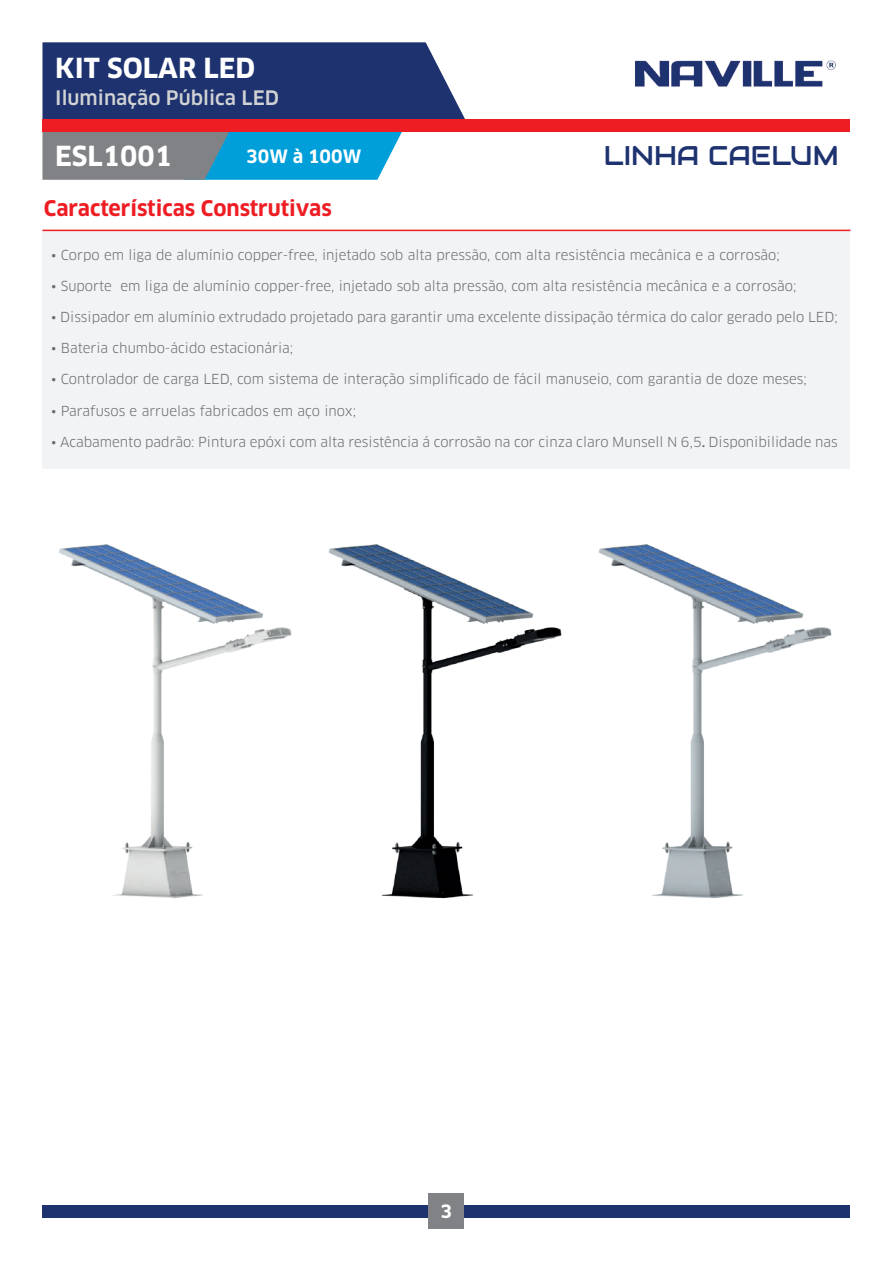
<style>
.page{position:relative;width:893px;height:1263px;background:#fff}
.page>*{position:absolute;margin:0;border:0;box-sizing:border-box;transform-origin:0 0}
.t1{font:700 27px "Clan OT";color:#fff}
.t2{font:27px "Audiowide";color:#1d326f}
.t3{font:700 21px "Clan OT";color:#ee1d23}
.t4{font:500 19.5px "Clan OT";color:#d1d2d4}
.t5{font:700 18px "Clan OT";color:#fff}
.t6{font:13.5px "Clan OT";color:#6c6d70}
.s1{font-weight:500}
</style>
<div class="page">
<svg style="left:42px;top:131px;width:360px;height:49px;background:#4895b2"></svg>
<div style="left:42px;top:42px;width:423px;height:79px;background:#1d326f"></div>
<div style="left:43px;top:119px;width:807px;height:13px;background:#ee1d23"></div>
<div style="left:43px;top:1205px;width:807px;height:13px;background:#1d326f"></div>
<div style="left:429px;top:1194px;width:35px;height:35px;background:#808285"></div>
<img style="left:635px;top:60px;width:201px;height:27px">
<img style="left:59px;top:544px;width:233px;height:354px">
<img style="left:328px;top:544px;width:234px;height:355px">
<img style="left:598px;top:544px;width:234px;height:354px">
<div style="left:43px;top:230px;width:807px;height:239px;background:#f2f3f4"></div>
<hr style="left:43px;top:230px;width:807px;height:1px;background:#ee1d23">
<h1 class="t1" style="left:55px;top:52px;width:202px">KIT SOLAR LED</h1>
<h3 class="t4" style="left:55px;top:86px;width:225px">Iluminação Pública LED</h3>
<h1 class="t1" style="left:55px;top:140px;width:118px">ESL1001</h1>
<h3 class="t5" style="left:246px;top:146px;width:117px">30W à 100W</h3>
<h1 class="t2" style="left:604px;top:138px;width:236px">LINHA CAELUM</h1>
<h2 class="t3" style="left:44px;top:196px;width:289px">Características Construtivas</h2>
<p class="t6" style="left:51px;top:247px;width:730px">• Corpo em liga de alumínio copper-free, injetado sob alta pressão, com alta resistência mecânica e a corrosão;</p>
<p class="t6" style="left:51px;top:278px;width:747px">• Suporte em liga de alumínio copper-free, injetado sob alta pressão, com alta resistência mecânica e a corrosão;</p>
<p class="t6" style="left:51px;top:309px;width:788px">• Dissipador em alumínio extrudado projetado para garantir uma excelente dissipação térmica do calor gerado pelo LED;</p>
<p class="t6" style="left:51px;top:340px;width:244px">• Bateria chumbo-ácido estacionária;</p>
<p class="t6" style="left:51px;top:371px;width:757px">• Controlador de carga LED, com sistema de interação simplificado de fácil manuseio, com garantia de doze meses;</p>
<p class="t6" style="left:51px;top:402px;width:307px">• Parafusos e arruelas fabricados em aço inox;</p>
<p class="t6" style="left:51px;top:433px;width:788px">• Acabamento padrão: Pintura epóxi com alta resistência á corrosão na cor cinza claro Munsell N 6,5<span class="s1">.</span> Disponibilidade nas</p>
<h3 class="t5" style="left:441px;top:1200px;width:13px">3</h3>
</div>
